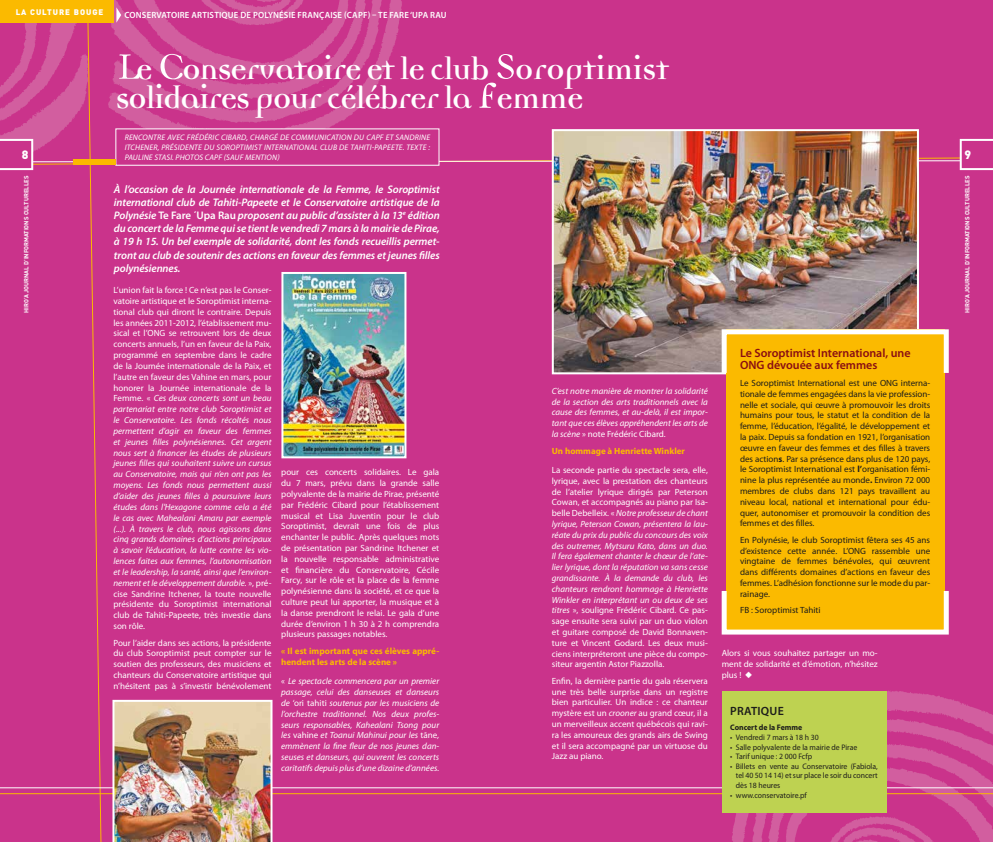
<style>
.page{position:relative;width:993px;height:842px;background:#fff}
.page>*{position:absolute;margin:0;border:0;box-sizing:border-box;transform-origin:0 0}
.t1{font:700 34px/29px "Democratica";letter-spacing:-.03em;color:#fff}
.t2{font:600 12px/12px "Myriad Pro";color:#8a0e12}
.t3{font:600 12px "Myriad Pro";color:#1d1d1b}
.t4{font:900 12px "DIN";color:#fff}
.t5{font:italic 600 11px/13.2px "Myriad Pro";letter-spacing:-.01em;color:#fff;text-align:justify}
.t6{font:9px/10.8px "Myriad Pro";color:#fff;text-align:justify}
.t7{font:italic 9px/10.8px "Myriad Pro";letter-spacing:-.005em;color:#fff;text-align:justify}
.t8{font:9px/10.8px "Myriad Pro";color:#1d1d1b;text-align:justify}
.t9{font:700 9px/11px "Myriad Pro";color:#fbba00}
.t10{font:600 9px "Myriad Pro";letter-spacing:.02em;color:#fff}
.t11{font:8px/9.6px "Myriad Pro";color:#1d1d1b;text-align:justify}
.t12{font:italic 8px/9.6px "Myriad Pro";letter-spacing:.02em;color:#fff;text-align:justify}
.t13{font:700 8px "Myriad Pro";color:#1d1d1b}
.t14{font:900 8px "DIN";letter-spacing:.12em;color:#fff}
.t15{font:700 6px "DIN";color:#fff}
.s1{font-weight:400;font-size:57px}
.s2{font-style:normal}
.s3{font-style:italic}
.s4{font-weight:700}
</style>
<div class="page">
<img style="left:0;top:0;width:992px;height:842px">
<p class="t14" style="left:16px;top:6px;width:89px">LA CULTURE BOUGE</p>
<p class="t10" style="left:124px;top:10px;width:317px">CONSERVATOIRE ARTISTIQUE DE POLYNÉSIE FRANÇAISE (CAPF) – TE FARE ‘UPA RAU</p>
<h1 class="t1" style="left:116px;top:58px;width:554px"><span class="s1">L</span>e <span class="s1">C</span>onservatoire et le club <span class="s1">S</span>oroptimist solidaires pour célébrer la <span class="s1">F</span>emme</h1>
<h2 class="t4" style="left:22px;top:147px;width:8px">8</h2>
<p class="t12" style="left:125px;top:133px;width:307px">Rencontre avec Frédéric Cibard, chargé de communication du CAPF et Sandrine Itchener, présidente du Soroptimist international club de Tahiti-Papeete. Texte :<br>Pauline Stasi. Photos CAPF (sauf mention)</p>
<h2 class="t4" style="left:964px;top:147px;width:8px">9</h2>
<p class="t15" style="left:22px;top:313px;width:138px;rotate:-90deg">HIRO’A JOURNAL D’I NFORMATIONSCULTURELLES</p>
<p class="t5" style="left:114px;top:182px;width:327px">À l’occasion de la Journée internationale de la Femme, le Soroptimist international club de Tahiti-Papeete et le Conservatoire artistique de la Polynésie <span class="s2">TE FARE ΄UPA RAU</span> proposent au public d’assister à la 13<sup>e</sup> édition du concert de la Femme qui se tient le vendredi 7 mars à la mairie de Pirae, à 19 h 15. Un bel exemple de solidarité, dont les fonds recueillis permet&shy;tront au club de soutenir des actions en faveur des femmes et jeunes filles polynésiennes.</p>
<p class="t7" style="left:113px;top:284px;width:160px"><span class="s2">L’union fait la force ! Ce n’est pas le Conser&shy;vatoire artistique et le Soroptimist interna&shy;tional club qui diront le contraire. Depuis les années 2011-2012, l’établissement mu&shy;sical et l’ONG se retrouvent lors de deux concerts annuels, l’un en faveur de la Paix, programmé en septembre dans le cadre de la Journée internationale de la Paix, et l’autre en faveur des Vahine en mars, pour honorer la Journée internationale de la Femme. «</span> Ces deux concerts sont un beau partenariat entre notre club Soroptimist et le Conservatoire. Les fonds récoltés nous permettent d’agir en faveur des femmes et jeunes filles polynésiennes. Cet argent nous sert à financer les études de plusieurs jeunes filles qui souhaitent suivre un cursus au Conservatoire, mais qui n’en ont pas les moyens. Les fonds nous permettent aussi d’aider des jeunes filles à poursuivre leurs études dans l'Hexagone comme cela a été le cas avec Mahealani Amaru par exemple (...). à travers le club, nous agissons dans cinq grands domaines d’actions principaux à savoir l’éducation, la lutte contre les vio&shy;lences faites aux femmes, l’autonomisation et le leadership, la santé, ainsi que l’environ&shy;nement et le développement durable. <span class="s2">», pré&shy;cise Sandrine Itchener, la toute nouvelle présidente du Soroptimist international club de Tahiti-Papeete, très investie dans son rôle.</span></p>
<p class="t6" style="left:113px;top:637px;width:159px">Pour l’aider dans ses actions, la présidente du club Soroptimist peut compter sur le soutien des professeurs, des musiciens et chanteurs du Conservatoire artistique qui n’hésitent pas à s’investir bénévolement</p>
<p class="t6" style="left:281px;top:467px;width:159px">pour ces concerts solidaires. Le gala du 7 mars, prévu dans la grande salle polyvalente de la mairie de Pirae, présenté par Frédéric Cibard pour l’établissement musical et Lisa Juventin pour le club Soroptimist, devrait une fois de plus enchanter le public. Après quelques mots de présentation par Sandrine Itchener et la nouvelle responsable administrative et financière du Conservatoire, Cécile Farcy, sur le rôle et la place de la femme polynésienne dans la société, et ce que la culture peut lui apporter, la musique et à la danse prendront le relai. Le gala d’une durée d’environ 1 h 30 à 2 h comprendra plusieurs passages notables.</p>
<p class="t9" style="left:281px;top:645px;width:159px">« Il est important que ces élèves appré&shy;hendent les arts de la scène »</p>
<p class="t7" style="left:281px;top:676px;width:160px"><span class="s2">«</span> Le spectacle commencera par un premier passage, celui des danseuses et danseurs de <span class="s2">‘ori tahiti</span> soutenus par les musiciens de l’orchestre traditionnel. Nos deux profes&shy;seurs responsables, Kahealani Tsong pour les <span class="s2">vahine</span> et Toanui Mahinui pour les <span class="s2">tāne</span>, emmènent la fine fleur de nos jeunes dan&shy;seuses et danseurs, qui ouvrent les concerts caritatifs depuis plus d’une dizaine d’années.</p>
<p class="t7" style="left:551px;top:385px;width:157px">C’est notre manière de montrer la solidarité de la section des arts traditionnels avec la cause des femmes, et au-delà, il est impor&shy;tant que ces élèves appréhendent les arts de la scène <span class="s2">» note Frédéric Cibard.</span></p>
<p class="t9" style="left:551px;top:445px;width:135px">Un hommage à Henriette Winkler</p>
<p class="t6" style="left:551px;top:464px;width:158px">La seconde partie du spectacle sera, elle, lyrique, avec la prestation des chanteurs de l’atelier lyrique dirigés par Peterson Cowan, et accompagnés au piano par Isa&shy;belle Debelleix. « <span class="s3">Notre professeur de chant lyrique, Peterson Cowan, présentera la lau&shy;réate du prix du public du concours des voix des outremer, Mytsuru Kato, dans un duo.<br>Il fera également chanter le chœur de l’ate&shy;lier lyrique, dont la réputation va sans cesse grandissante. à la demande du club, les chanteurs rendront hommage à Henriette Winkler en interprétant un ou deux de ses titres</span> », souligne Frédéric Cibard. Ce pas&shy;sage ensuite sera suivi par un duo violon et guitare composé de David Bonnaven&shy;ture et Vincent Godard. Les deux musi&shy;ciens interpréteront une pièce du compo&shy;siteur argentin Astor Piazzolla.</p>
<p class="t6" style="left:551px;top:675px;width:157px">Enfin, la dernière partie du gala réservera une très belle surprise dans un registre bien particulier. Un indice : ce chanteur mystère est un <span class="s3">crooner</span> au grand cœur, il a un merveilleux accent québécois qui ravi&shy;ra les amoureux des grands airs de Swing et il sera accompagné par un virtuose du Jazz au piano.</p>
<h2 class="t2" style="left:739px;top:347px;width:172px">LE SOROPTIMIST INTERNATIONAL, UNE<br>ONG DÉVOUÉE AUX FEMMES</h2>
<p class="t8" style="left:739px;top:377px;width:192px">Le Soroptimist International est une ONG interna&shy;tionale de femmes engagées dans la vie profession&shy;nelle et sociale, qui œuvre à promouvoir les droits humains pour tous, le statut et la condition de la femme, l’éducation, l’égalité, le développement et la paix. Depuis sa fondation en 1921, l’organisation œuvre en faveur des femmes et des filles à travers des action<span class="s4">s</span>. Par sa présence dans plus de 120 pays, le Soroptimist International est <span class="s4">l’</span>organisation fémi&shy;nine la plus représentée au monde<span class="s4">.</span> Environ 72 000 membres de clubs dans 121 pays travaillent au niveau local, national et international pour édu&shy;quer, autonomiser et promouvoir la condition des femmes et des filles.</p>
<p class="t8" style="left:739px;top:534px;width:192px">En Polynésie, le club Soroptimist fêtera ses 45 ans d’existence cette année. L’ONG rassemble une vingtaine de femmes bénévoles, qui œuvrent dans différents domaines d’actions en faveur des femmes. L’adhésion fonctionne sur le mode du par&shy;rainage.</p>
<p class="t8" style="left:739px;top:605px;width:82px">FB : Soroptimist Tahiti</p>
<p class="t6" style="left:721px;top:647px;width:157px">Alors si vous souhaitez partager un mo&shy;ment de solidarité et d’émotion, n’hésitez plus ! ◆</p>
<h2 class="t3" style="left:730px;top:703px;width:55px">PRATIQUE</h2>
<p class="t13" style="left:730px;top:722px;width:74px">Concert de la Femme</p>
<p class="t11" style="left:730px;top:732px;width:90px">• Vendredi 7 mars à 18 h 30</p>
<p class="t11" style="left:730px;top:742px;width:129px">• Salle polyvalente de la mairie de Pirae</p>
<p class="t11" style="left:730px;top:751px;width:83px">• Tarif unique : 2 000 Fcfp</p>
<p class="t11" style="left:735px;top:761px;width:143px;text-indent:-6px">• Billets en vente au Conservatoire (Fabiola, tel 40 50 14 14) et sur place le soir du concert dès 18 heures</p>
<p class="t11" style="left:730px;top:790px;width:78px">• www.conservatoire.pf</p>
<p class="t15" style="left:963px;top:313px;width:138px;rotate:-90deg">HIRO’A JOURNAL D’I NFORMATIONSCULTURELLES</p>
</div>
